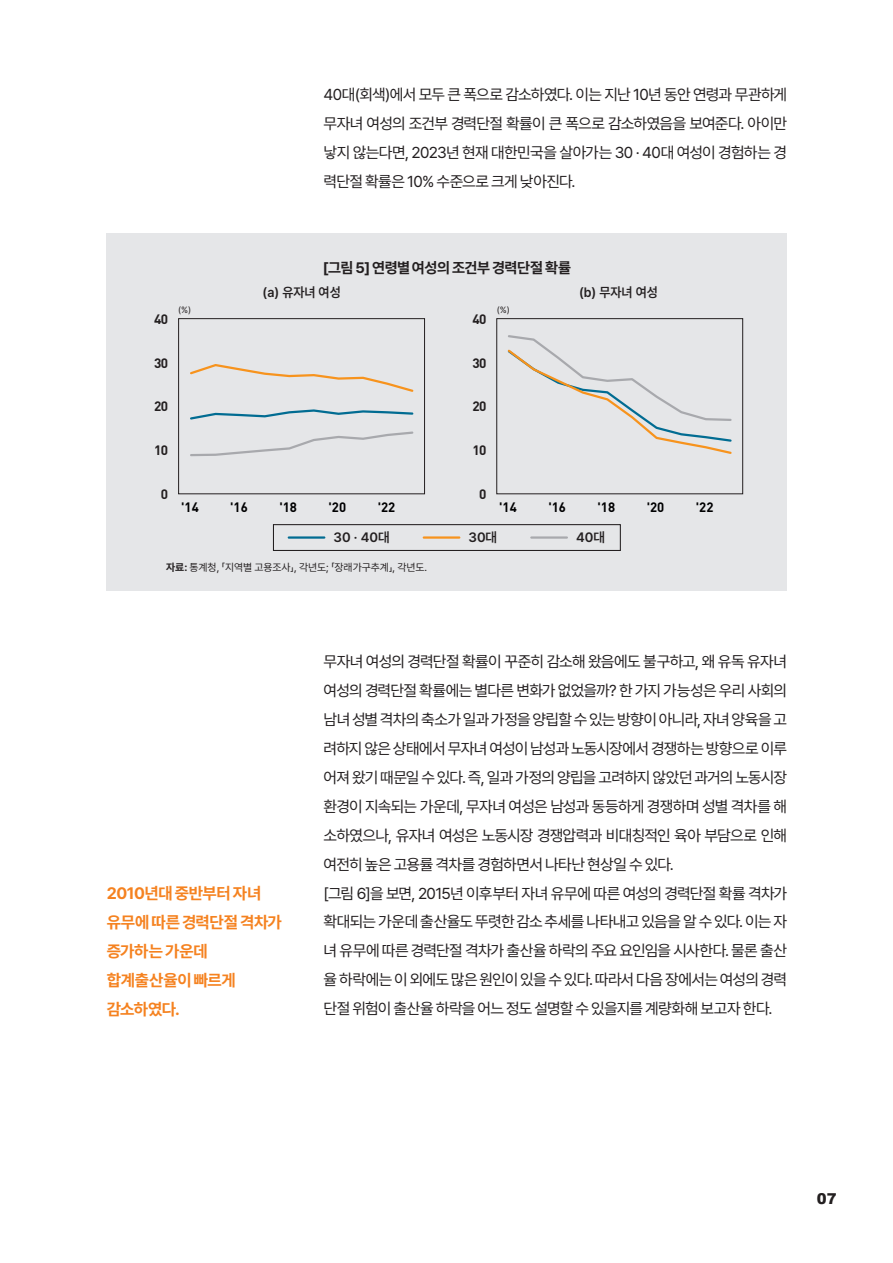
<style>
.page{position:relative;width:893px;height:1263px;background:#fff}
.page>*{position:absolute;margin:0;border:0;box-sizing:border-box;transform-origin:0 0}
.t1{font:700 16.5px/29px "Pretendard";letter-spacing:-.02em;color:#f58220}
.t2{font:15.75px/29px "Pretendard";letter-spacing:-.045em;color:#231f20;text-align:justify}
.t3{font:700 15px "Pretendard";letter-spacing:-.025em;color:#231f20}
.t4{font:900 15px "Arial";color:#231f20}
.t5{font:700 13.5px "DIN Pro";letter-spacing:.005em;color:#000001}
.t6{font:700 13.5px "DIN Pro";letter-spacing:-.045em;color:#231f20}
.t7{font:600 13.5px "Pretendard";color:#231f20;scale:.95 1}
.t8{font:600 13.5px "Pretendard";color:#231f20}
.t9{font:10.5px "Pretendard";color:#231f20}
.t10{font:9px "Pretendard";color:#231f20}
.s1{font-weight:700}
</style>
<div class="page">
<div style="left:107px;top:233px;width:680px;height:358px;background:#e5e6e8"></div>
<div style="left:273px;top:524px;width:348px;height:27px;border:1px solid #231f20"></div>
<hr style="left:289px;top:536px;width:35px;height:3px;background:#016c92">
<hr style="left:424px;top:536px;width:35px;height:3px;background:#f7931d">
<hr style="left:531px;top:536px;width:36px;height:3px;background:#a8a9ad">
<div style="left:178px;top:318px;width:247px;height:176px;border:1px solid #231f20"></div>
<svg style="left:190px;top:409px;width:224px;height:11px"></svg>
<svg style="left:190px;top:364px;width:224px;height:28px"></svg>
<svg style="left:190px;top:431px;width:224px;height:26px"></svg>
<div style="left:496px;top:318px;width:247px;height:176px;border:1px solid #231f20"></div>
<svg style="left:507px;top:335px;width:225px;height:119px"></svg>
<p class="t2" style="left:324px;top:79px;width:465px">40대(회색)에서 모두 큰 폭으로 감소하였다. 이는 지난 10년 동안 연령과 무관하게 무자녀 여성의 조건부 경력단절 확률이 큰 폭으로 감소하였음을 보여준다. 아이만 낳지 않는다면, 2023년 현재 대한민국을 살아가는 30 · 40대 여성이 경험하는 경 력단절 확률은 10% 수준으로 크게 낮아진다.</p>
<p class="t3" style="left:323px;top:257px;width:250px">[그림 5] 연령별 여성의 조건부 경력단절 확률</p>
<p class="t6" style="left:154px;top:310px;width:16px">40</p>
<p class="t7" style="left:263px;top:282px;width:84px">(a) 유자녀 여성</p>
<p class="t7" style="left:579px;top:282px;width:84px">(b) 무자녀 여성</p>
<p class="t10" style="left:178px;top:304px;width:15px">(%)</p>
<p class="t10" style="left:497px;top:304px;width:15px">(%)</p>
<p class="t6" style="left:472px;top:310px;width:16px">40</p>
<p class="t6" style="left:154px;top:353px;width:16px">30</p>
<p class="t6" style="left:472px;top:353px;width:16px">30</p>
<p class="t6" style="left:154px;top:397px;width:16px">20</p>
<p class="t6" style="left:154px;top:441px;width:16px">10</p>
<p class="t6" style="left:472px;top:397px;width:16px">20</p>
<p class="t6" style="left:472px;top:441px;width:16px">10</p>
<p class="t6" style="left:161px;top:485px;width:9px">0</p>
<p class="t5" style="left:181px;top:498px;width:19px">'14</p>
<p class="t5" style="left:230px;top:498px;width:19px">'16</p>
<p class="t5" style="left:279px;top:498px;width:19px">'18</p>
<p class="t5" style="left:329px;top:498px;width:19px">'20</p>
<p class="t5" style="left:378px;top:498px;width:19px">'22</p>
<p class="t6" style="left:479px;top:485px;width:9px">0</p>
<p class="t5" style="left:499px;top:498px;width:19px">'14</p>
<p class="t5" style="left:548px;top:498px;width:19px">'16</p>
<p class="t5" style="left:598px;top:498px;width:19px">'18</p>
<p class="t5" style="left:647px;top:498px;width:19px">'20</p>
<p class="t5" style="left:696px;top:498px;width:19px">'22</p>
<p class="t8" style="left:333px;top:527px;width:58px">30 · 40대</p>
<p class="t8" style="left:468px;top:527px;width:30px">30대</p>
<p class="t8" style="left:576px;top:527px;width:30px">40대</p>
<p class="t9" style="left:166px;top:560px;width:262px"><span class="s1">자료:</span> 통계청, 「지역별 고용조사」, 각년도; 「장래가구추계」, 각년도.</p>
<p class="t1" style="left:107px;top:878px;width:176px">2010년대 중반부터 자녀 유무에 따른 경력단절 격차가 증가하는 가운데 합계출산율이 빠르게 감소하였다.</p>
<p class="t2" style="left:324px;top:646px;width:465px;text-align:left">무자녀 여성의 경력단절 확률이 꾸준히 감소해 왔음에도 불구하고, 왜 유독 유자녀 여성의 경력단절 확률에는 별다른 변화가 없었을까? 한 가지 가능성은 우리 사회의 남녀 성별 격차의 축소가 일과 가정을 양립할 수 있는 방향이 아니라, 자녀 양육을 고 려하지 않은 상태에서 무자녀 여성이 남성과 노동시장에서 경쟁하는 방향으로 이루 어져 왔기 때문일 수 있다. 즉, 일과 가정의 양립을 고려하지 않았던 과거의 노동시장 환경이 지속되는 가운데, 무자녀 여성은 남성과 동등하게 경쟁하며 성별 격차를 해 소하였으나, 유자녀 여성은 노동시장 경쟁압력과 비대칭적인 육아 부담으로 인해 여전히 높은 고용률 격차를 경험하면서 나타난 현상일 수 있다.<br>[그림 6]을 보면, 2015년 이후부터 자녀 유무에 따른 여성의 경력단절 확률 격차가 확대되는 가운데 출산율도 뚜렷한 감소 추세를 나타내고 있음을 알 수 있다. 이는 자 녀 유무에 따른 경력단절 격차가 출산율 하락의 주요 요인임을 시사한다. 물론 출산 율 하락에는 이 외에도 많은 원인이 있을 수 있다. 따라서 다음 장에서는 여성의 경력 단절 위험이 출산율 하락을 어느 정도 설명할 수 있을지를 계량화해 보고자 한다.</p>
<p class="t4" style="left:817px;top:1187px;width:21px">07</p>
</div>
